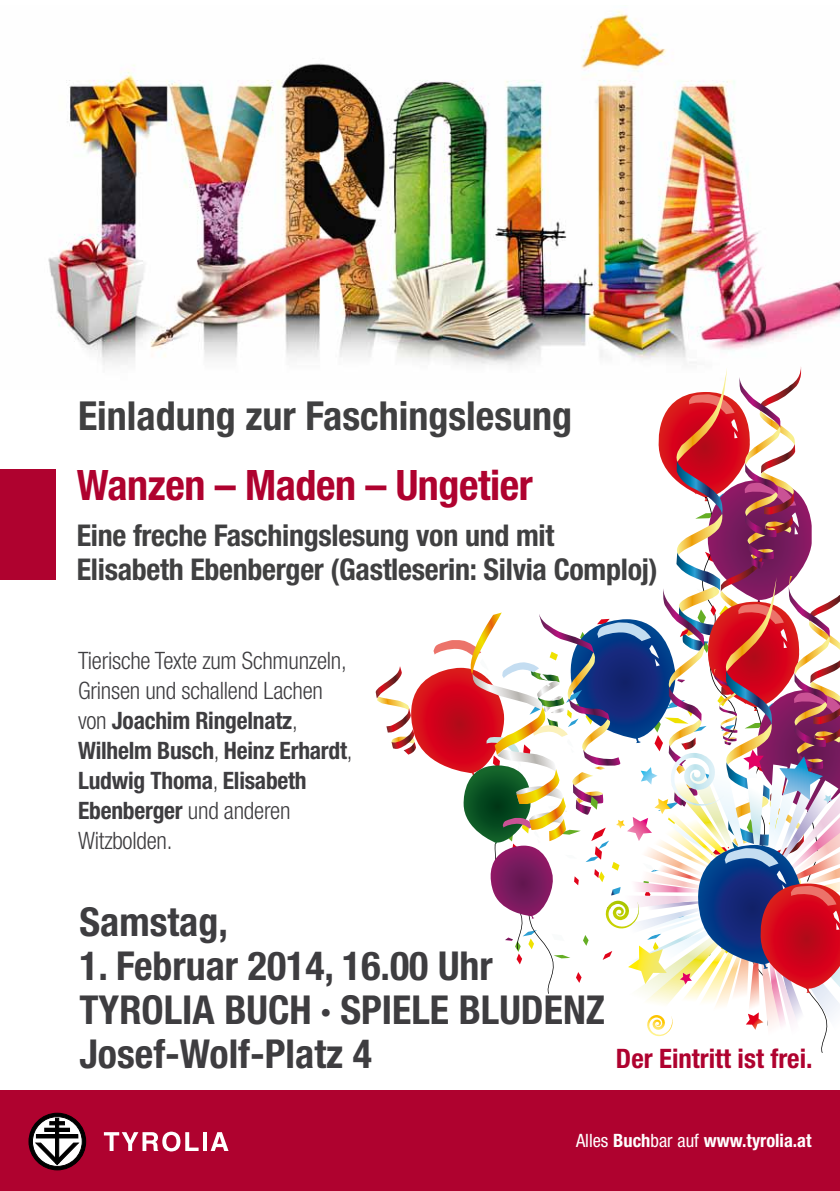
<style>
.page{position:relative;width:840px;height:1191px;background:#fff}
.page>*{position:absolute;margin:0;border:0;box-sizing:border-box;transform-origin:0 0}
.t1{font:700 condensed 42px "Helvetica Neue LT Std";letter-spacing:-.01em;color:#af022f}
.t2{font:700 condensed 40px "Helvetica Neue LT Std";color:#404041}
.t3{font:700 condensed 39.8px/44px "Helvetica Neue LT Std";color:#3e3d40}
.t4{font:700 condensed 30px/34px "Helvetica Neue LT Std";letter-spacing:-.01em;color:#404041}
.t5{font:700 condensed 26.8px "Helvetica Neue LT Std";color:#af022f}
.t6{font:300 condensed 24px/30px "Helvetica Neue LT Std";letter-spacing:-.01em;color:#3e3d40}
.t7{font:700 condensed 18.4px "Helvetica Neue LT Std";color:#fff}
.s1{font-weight:700}
.s2{font-weight:400}
</style>
<div class="page">
<img style="left:48px;top:10px;width:791px;height:356px">
<div style="left:0;top:1090px;width:839px;height:101px;background:#af022f"></div>
<svg style="left:28px;top:1112px;width:58px;height:58px"></svg>
<svg style="left:55px;top:1118px;width:4px;height:45px"></svg>
<div style="left:50px;top:1121px;width:14px;height:3px;background:#000;border:1px solid #000"></div>
<div style="left:45px;top:1128px;width:24px;height:3px;border:1px solid #000"></div>
<div style="left:36px;top:1134px;width:42px;height:4px;border:1px solid #000"></div>
<svg style="left:104px;top:1131px;width:94px;height:20px"></svg>
<svg style="left:203px;top:1132px;width:3px;height:19px"></svg>
<svg style="left:210px;top:1132px;width:18px;height:19px"></svg>
<div style="left:0;top:470px;width:56px;height:110px;background:#af022f"></div>
<svg style="left:375px;top:367px;width:464px;height:686px"></svg>
<h2 class="t2" style="left:78px;top:391px;width:495px">Einladung zur Faschingslesung</h2>
<h1 class="t1" style="left:77px;top:459px;width:457px">Wanzen – Maden – Ungetier</h1>
<p class="t4" style="left:77px;top:518px;width:582px">Eine freche Faschingslesung von und mit<br>Elisabeth Ebenberger (Gastleserin: Silvia Comploj)</p>
<p class="t6" style="left:78px;top:645px;width:276px">Tierische Texte zum Schmunzeln,<br>Grinsen und schallend Lachen von <span class="s1">Joachim Ringelnatz</span>,<br><span class="s1">Wilhelm Busch</span>, <span class="s1">Heinz Erhardt</span>,<br><span class="s1">Ludwig Thoma</span>, <span class="s1">Elisabeth<br>Ebenberger</span> und anderen<br>Witzbolden.</p>
<h3 class="t3" style="left:79px;top:899px;width:150px">Samstag,</h3>
<h3 class="t3" style="left:79px;top:943px;width:527px">1. Februar 2014, 16.00 Uhr<br>Tyrolia BUCH · SPIELE BLUDENZ<br>Josef-Wolf-Platz 4</h3>
<p class="t5" style="left:615px;top:1042px;width:198px">Der Eintritt ist frei.</p>
<p class="t7" style="left:575px;top:1129px;width:237px"><span class="s2">Alles</span> Buch<span class="s2">bar auf</span> www.tyrolia.at</p>
</div>
